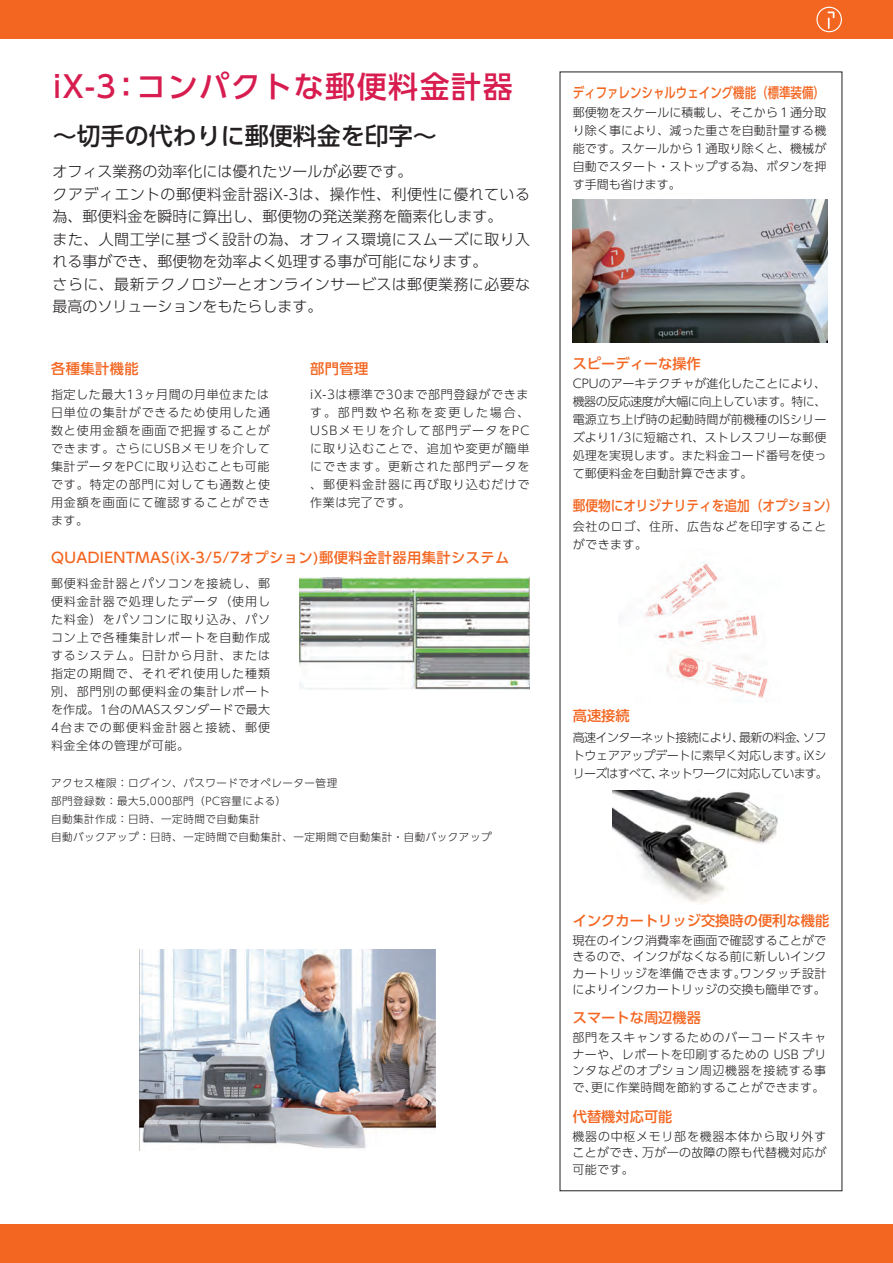
<style>
.page{position:relative;width:893px;height:1263px;background:#fff}
.page>*{position:absolute;margin:0;border:0;box-sizing:border-box;transform-origin:0 0}
.t1{font:500 30px "UD Shin Go Pro";letter-spacing:.05em;color:#d71c4f}
.t2{font:500 24px "UD Shin Go Pro";color:#231f20}
.t3{font:300 15px/22.5px "UD Shin Go Pro";color:#231f20}
.t4{font:500 14.25px "UD Shin Go Pro";color:#f36621}
.t5{font:500 14.25px "UD Shin Go Pro";letter-spacing:.03em;color:#f36621}
.t6{font:500 14.25px "UD Shin Go Pro";color:#f36621;scale:.81 1}
.t7{font:500 14.25px "UD Shin Go Pro";color:#f36621;scale:.89 1}
.t8{font:300 12px/18px "UD Shin Go Pro";letter-spacing:.025em;color:#231f20;text-align:justify}
.t9{font:300 12px/18px "UD Shin Go Pro";letter-spacing:.06em;color:#231f20}
.t10{font:300 10.5px/18px "UD Shin Go Pro";letter-spacing:.05em;color:#231f20}
</style>
<div class="page">
<div style="left:0;top:1225px;width:893px;height:38px;background:#f36621"></div>
<div style="left:0;top:0;width:893px;height:38px;background:#f36621"></div>
<img style="left:139px;top:949px;width:297px;height:201px">
<svg style="left:559px;top:71px;width:284px;height:1120px"></svg>
<img style="left:613px;top:790px;width:171px;height:114px">
<svg style="left:816px;top:7px;width:26px;height:25px"></svg>
<img style="left:573px;top:199px;width:254px;height:144px">
<img style="left:300px;top:578px;width:229px;height:112px">
<h1 class="t1" style="left:53px;top:63px;width:461px">iX-3：コンパクトな郵便料金計器</h1>
<h2 class="t2" style="left:53px;top:116px;width:385px">～切手の代わりに郵便料金を印字～</h2>
<p class="t3" style="left:53px;top:160px;width:479px">オフィス業務の効率化には優れたツールが必要です。<br>クアディエントの郵便料金計器iX-3は、操作性、利便性に優れている為、郵便料金を瞬時に算出し、郵便物の発送業務を簡素化します。<br>また、人間工学に基づく設計の為、オフィス環境にスムーズに取り入れる事ができ、郵便物を効率よく処理する事が可能になります。<br>さらに、最新テクノロジーとオンラインサービスは郵便業務に必要な最高のソリューションをもたらします。</p>
<p class="t4" style="left:51px;top:357px;width:89px">各種集計機能</p>
<p class="t8" style="left:51px;top:385px;width:221px">指定した最大13ヶ月間の月単位または日単位の集計ができるため使用した通数と使用金額を画面で把握することができます。さらにUSBメモリを介して集計データをPCに取り込むことも可能です。特定の部門に対しても通数と使用金額を画面にて確認することができます。</p>
<p class="t4" style="left:310px;top:357px;width:60px">部門管理</p>
<p class="t8" style="left:310px;top:385px;width:221px">iX-3は標準で30まで部門登録ができます。部門数や名称を変更した場合、USBメモリを介して部門データをPCに取り込むことで、追加や変更が簡単にできます。更新された部門データを、郵便料金計器に再び取り込むだけで作業は完了です。</p>
<p class="t5" style="left:51px;top:546px;width:460px">QUADIENTMAS(iX-3/5/7オプション)郵便料金計器用集計システム</p>
<p class="t8" style="left:51px;top:574px;width:221px">郵便料金計器とパソコンを接続し、郵便料金計器で処理したデータ（使用した料金）をパソコンに取り込み、パソコン上で各種集計レポートを自動作成するシステム。日計から月計、または指定の期間で、それぞれ使用した種類別、部門別の郵便料金の集計レポートを作成。1台のMASスタンダードで最大4台までの郵便料金計器と接続、郵便料金全体の管理が可能。</p>
<p class="t10" style="left:51px;top:774px;width:442px">アクセス権限：ログイン、パスワードでオペレーター管理<br>部門登録数：最大5,000部門（PC容量による）<br>自動集計作成：日時、一定時間で自動集計<br>自動バックアップ：日時、一定時間で自動集計、一定期間で自動集計・自動バックアップ</p>
<p class="t6" style="left:573px;top:81px;width:313px">ディファレンシャルウェイング機能（標準装備）</p>
<p class="t8" style="left:573px;top:103px;width:255px">郵便物をスケールに積載し、そこから１通分取り除く事により、減った重さを自動計量する機能です。スケールから１通取り除くと、機械が自動でスタート・ストップする為、ボタンを押す手間も省けます。</p>
<p class="t4" style="left:573px;top:352px;width:130px">スピーディーな操作</p>
<p class="t8" style="left:573px;top:373px;width:255px">CPUのアーキテクチャが進化したことにより、機器の反応速度が大幅に向上しています。特に、電源立ち上げ時の起動時間が前機種のISシリーズより1/3に短縮され、ストレスフリーな郵便処理を実現します。また料金コード番号を使って郵便料金を自動計算できます。</p>
<p class="t7" style="left:573px;top:494px;width:300px">郵便物にオリジナリティを追加（オプション）</p>
<p class="t9" style="left:573px;top:517px;width:255px">会社のロゴ、住所、広告などを印字することができます。</p>
<p class="t4" style="left:573px;top:704px;width:58px">高速接続</p>
<p class="t8" style="left:573px;top:728px;width:256px">高速インターネット接続により、最新の料金、ソフトウェアアップデートに素早く対応します。iXシリーズはすべて、ネットワークに対応しています。</p>
<p class="t4" style="left:573px;top:909px;width:258px">インクカートリッジ交換時の便利な機能</p>
<p class="t8" style="left:573px;top:932px;width:255px;line-height:16.5px">現在のインク消費率を画面で確認することができるので、インクがなくなる前に新しいインクカートリッジを準備できます。ワンタッチ設計によりインクカートリッジの交換も簡単です。</p>
<p class="t4" style="left:573px;top:1006px;width:130px">スマートな周辺機器</p>
<p class="t8" style="left:573px;top:1029px;width:255px;line-height:16.5px">部門をスキャンするためのバーコードスキャナーや、レポートを印刷するための USB プリンタなどのオプション周辺機器を接続する事で、更に作業時間を節約することができます。</p>
<p class="t4" style="left:573px;top:1105px;width:101px">代替機対応可能</p>
<p class="t8" style="left:573px;top:1127px;width:255px;line-height:16.5px">機器の中枢メモリ部を機器本体から取り外すことができ、万が一の故障の際も代替機対応が可能です。</p>
</div>
